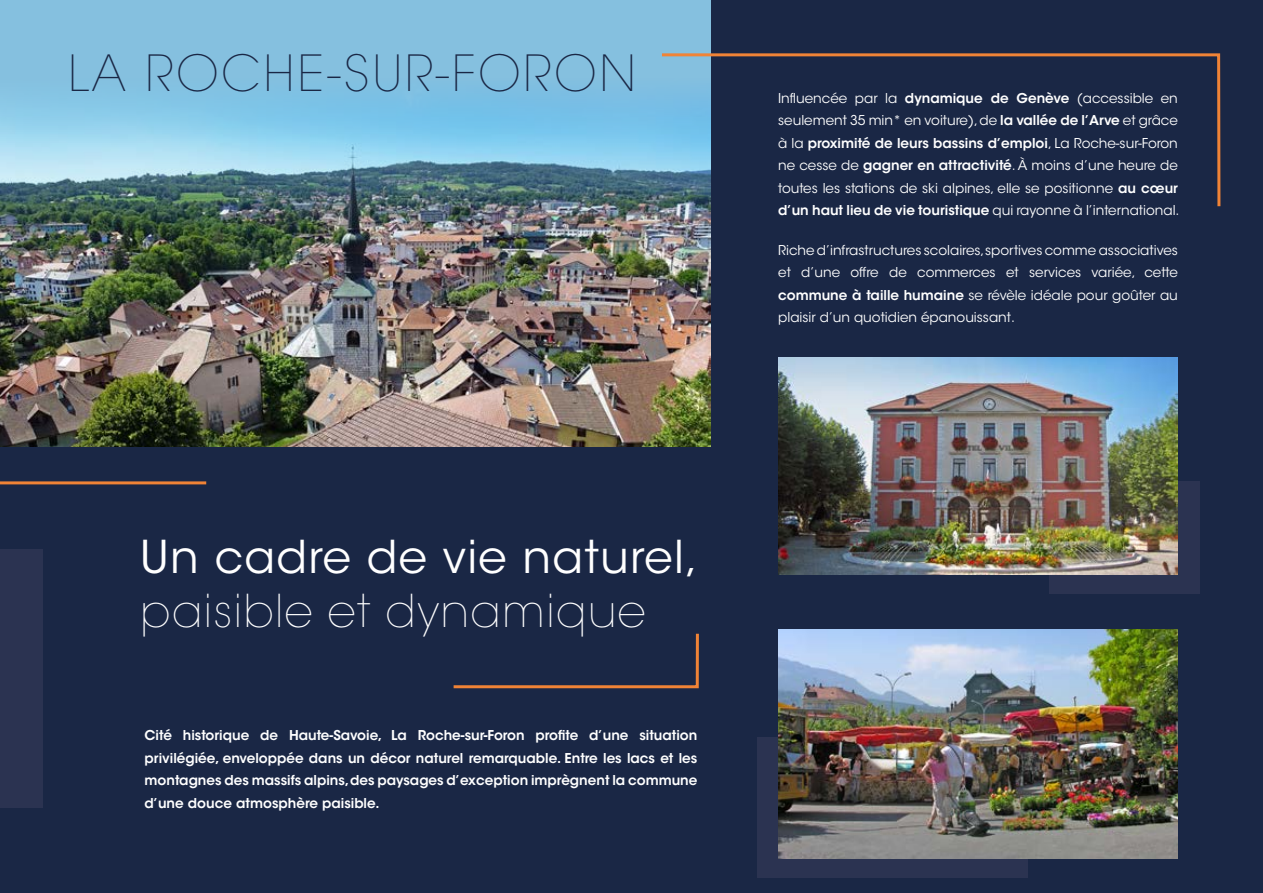
<style>
.page{position:relative;width:1263px;height:893px;background:#1a2745}
.page>*{position:absolute;margin:0;border:0;box-sizing:border-box;transform-origin:0 0}
.t1{font:200 49.5px "ITC Avant Garde Std";letter-spacing:.06em;color:#1a2745}
.t2{font:45px "ITC Avant Garde Std";letter-spacing:.03em;color:#fff}
.t3{font:200 45px "ITC Avant Garde Std";letter-spacing:.03em;color:#fff}
.t4{font:13.5px/22.5px "ITC Avant Garde Std";color:#fff;text-align:justify}
.t5{font:600 13.5px/22.5px "ITC Avant Garde Std";color:#fff;text-align:justify}
.s1{font-weight:600}
</style>
<div class="page">
<div style="left:0;top:0;width:710px;height:446px;background:#85c0df"></div>
<img style="left:0;top:93px;width:710px;height:353px">
<svg style="left:453px;top:633px;width:246px;height:56px"></svg>
<hr style="left:0;top:481px;width:206px;height:3px;background:#f08336">
<svg style="left:659px;top:52px;width:562px;height:157px"></svg>
<div style="left:757px;top:737px;width:271px;height:141px;background:#2b3351"></div>
<div style="left:0;top:549px;width:43px;height:259px;background:#2b3351"></div>
<div style="left:1049px;top:481px;width:150px;height:113px;background:#2b3351"></div>
<img style="left:778px;top:629px;width:400px;height:230px">
<img style="left:778px;top:358px;width:400px;height:216px">
<h1 class="t1" style="left:68px;top:44px;width:569px">LA ROCHE-SUR-FORON</h1>
<p class="t4" style="left:778px;top:87px;width:403px">Influencée par la <span class="s1">dynamique de Genève</span> (accessible en seulement 35 min* en voiture), de <span class="s1">la vallée de l’Arve</span> et grâce à la <span class="s1">proximité de leurs bassins d’emploi</span>, La Roche-sur-Foron ne cesse de <span class="s1">gagner en attractivité</span>. À moins d’une heure de toutes les stations de ski alpines, elle se positionne <span class="s1">au cœur d’un haut lieu de vie touristique</span> qui rayonne à l’international.</p>
<p class="t4" style="left:778px;top:239px;width:401px">Riche d’infrastructures scolaires,sportives comme associatives et d’une offre de commerces et services variée, cette <span class="s1">commune à taille humaine</span> se révèle idéale pour goûter au plaisir d’un quotidien épanouissant.</p>
<h2 class="t2" style="left:140px;top:530px;width:559px">Un cadre de vie naturel,</h2>
<h2 class="t3" style="left:140px;top:585px;width:507px">paisible et dynamique</h2>
<p class="t5" style="left:145px;top:724px;width:554px">Cité historique de Haute-Savoie, La Roche-sur-Foron profite d’une situation privilégiée, enveloppée dans un décor naturel remarquable. Entre les lacs et les montagnes des massifs alpins, des paysages d’exception imprègnent la commune d’une douce atmosphère paisible.</p>
</div>
